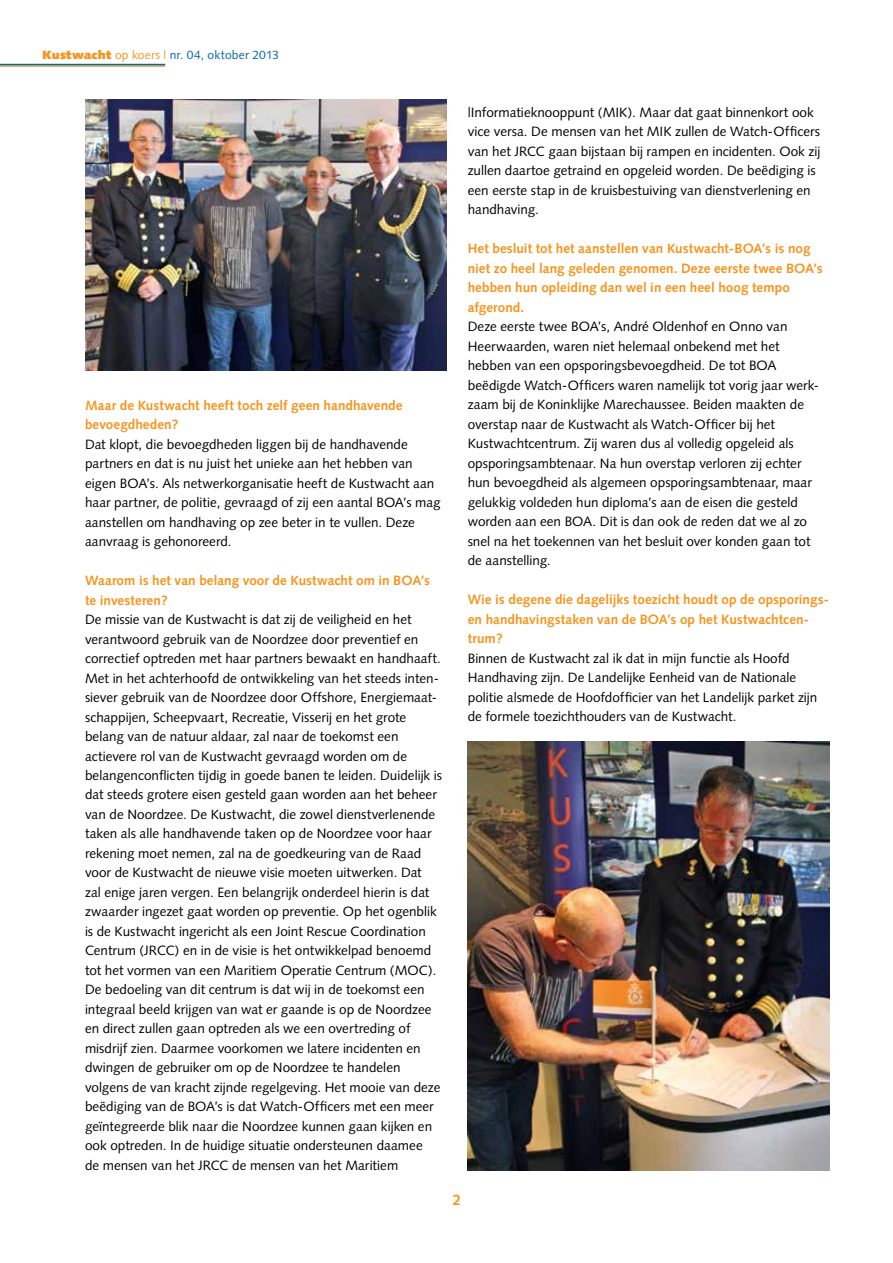
<style>
.page{position:relative;width:893px;height:1263px;background:#fff}
.page>*{position:absolute;margin:0;border:0;box-sizing:border-box;transform-origin:0 0}
.t1{font:700 15px "Syntax";color:#f7941e}
.t2{font:13.5px/19.5px "Syntax";color:#000}
.t3{font:700 13.5px/19.5px "Syntax";letter-spacing:.005em;color:#f7941e}
.t4{font:12px "Syntax";letter-spacing:.015em;color:#0066ad}
.s1{font-weight:900;color:#f7941e}
.s2{color:#f7941e}
</style>
<div class="page">
<img style="left:468px;top:742px;width:361px;height:429px">
<img style="left:85px;top:100px;width:361px;height:271px">
<hr style="left:0;top:65px;width:165px;height:2px;background:#f7941e">
<hr style="left:0;top:64px;width:165px;height:1px;background:#0066ad">
<p class="t4" style="left:43px;top:47px;width:238px"><span class="s1">Kustwacht</span> <span class="s2">op koers |</span> nr. 04, oktober 2013</p>
<p class="t3" style="left:85px;top:395px;width:319px">Maar de Kustwacht heeft toch zelf geen handhavende bevoegdheden?</p>
<p class="t2" style="left:85px;top:434px;width:357px">Dat klopt, die bevoegdheden liggen bij de handhavende partners en dat is nu juist het unieke aan het hebben van eigen BOA’s. Als netwerkorganisatie heeft de Kustwacht aan haar partner, de politie, gevraagd of zij een aantal BOA’s mag aanstellen om handhaving op zee beter in te vullen. Deze aanvraag is gehonoreerd.</p>
<p class="t3" style="left:85px;top:571px;width:346px">Waarom is het van belang voor de Kustwacht om in BOA’s te investeren?</p>
<p class="t2" style="left:85px;top:610px;width:359px">De missie van de Kustwacht is dat zij de veiligheid en het verantwoord gebruik van de Noordzee door preventief en correctief optreden met haar partners bewaakt en handhaaft.<br>Met in het achterhoofd de ontwikkeling van het steeds inten&shy;siever gebruik van de Noordzee door Offshore, Energiemaat&shy;schappijen, Scheepvaart, Recreatie, Visserij en het grote belang van de natuur aldaar, zal naar de toekomst een actievere rol van de Kustwacht gevraagd worden om de belangenconflicten tijdig in goede banen te leiden. Duidelijk is dat steeds grotere eisen gesteld gaan worden aan het beheer van de Noordzee. De Kustwacht, die zowel dienstverlenende taken als alle handhavende taken op de Noordzee voor haar rekening moet nemen, zal na de goedkeuring van de Raad voor de Kustwacht de nieuwe visie moeten uitwerken. Dat<br>zal enige jaren vergen. Een belangrijk onderdeel hierin is dat zwaarder ingezet gaat worden op preventie. Op het ogenblik is de Kustwacht ingericht als een Joint Rescue Coordination Centrum (JRCC) en in de visie is het ontwikkelpad benoemd tot het vormen van een Maritiem Operatie Centrum (MOC).<br>De bedoeling van dit centrum is dat wij in de toekomst een integraal beeld krijgen van wat er gaande is op de Noordzee en direct zullen gaan optreden als we een overtreding of misdrijf zien. Daarmee voorkomen we latere incidenten en dwingen de gebruiker om op de Noordzee te handelen volgens de van kracht zijnde regelgeving. Het mooie van deze beëdiging van de BOA’s is dat Watch-Officers met een meer geïntegreerde blik naar die Noordzee kunnen gaan kijken en ook optreden. In de huidige situatie ondersteunen daamee<br>de mensen van het JRCC de mensen van het Maritiem</p>
<p class="t2" style="left:468px;top:102px;width:354px">|Informatieknooppunt (MIK). Maar dat gaat binnenkort ook vice versa. De mensen van het MIK zullen de Watch-Officers van het JRCC gaan bijstaan bij rampen en incidenten. Ook zij zullen daartoe getraind en opgeleid worden. De beëdiging is een eerste stap in de kruisbestuiving van dienstverlening en handhaving.</p>
<p class="t3" style="left:468px;top:239px;width:357px">Het besluit tot het aanstellen van Kustwacht-BOA’s is nog niet zo heel lang geleden genomen. Deze eerste twee BOA’s hebben hun opleiding dan wel in een heel hoog tempo afgerond.</p>
<p class="t2" style="left:468px;top:317px;width:353px">Deze eerste twee BOA’s, André Oldenhof en Onno van Heerwaarden, waren niet helemaal onbekend met het hebben van een opsporingsbevoegdheid. De tot BOA beëdigde Watch-Officers waren namelijk tot vorig jaar werk&shy;zaam bij de Koninklijke Marechaussee. Beiden maakten de overstap naar de Kustwacht als Watch-Officer bij het Kustwachtcentrum. Zij waren dus al volledig opgeleid als opsporingsambtenaar. Na hun overstap verloren zij echter hun bevoegdheid als algemeen opsporingsambtenaar, maar gelukkig voldeden hun diploma’s aan de eisen die gesteld worden aan een BOA. Dit is dan ook de reden dat we al zo snel na het toekennen van het besluit over konden gaan tot de aanstelling.</p>
<p class="t3" style="left:468px;top:590px;width:363px">Wie is degene die dagelijks toezicht houdt op de opsporings&shy;en handhavingstaken van de BOA’s op het Kustwachtcen&shy;trum?</p>
<p class="t2" style="left:468px;top:648px;width:351px">Binnen de Kustwacht zal ik dat in mijn functie als Hoofd Handhaving zijn. De Landelijke Eenheid van de Nationale politie alsmede de Hoofdofficier van het Landelijk parket zijn de formele toezichthouders van de Kustwacht.</p>
<p class="t1" style="left:453px;top:1191px;width:10px">2</p>
</div>
